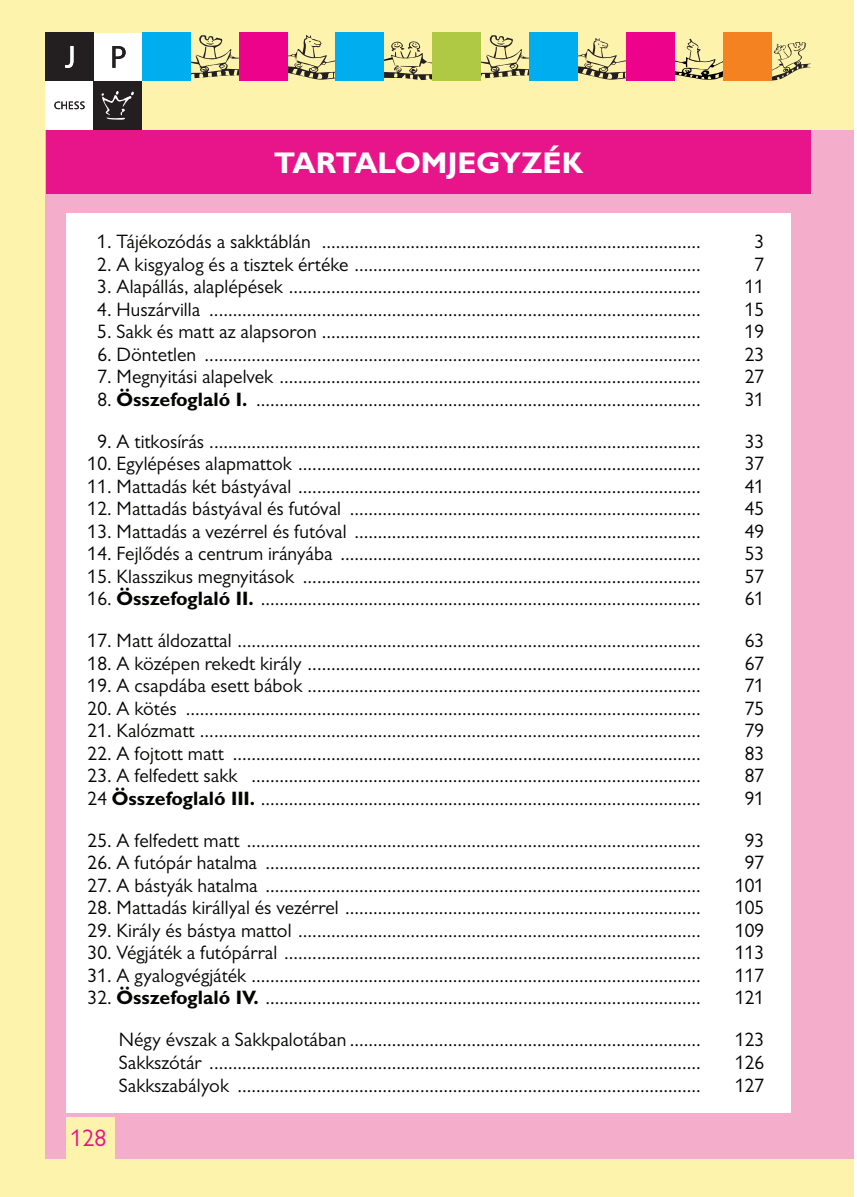
<style>
.page{position:relative;width:857px;height:1197px;background:#fff}
.page>*{position:absolute;margin:0;border:0;box-sizing:border-box;transform-origin:0 0}
.t1{font:700 30px "Gill Sans MT Pro";color:#fff}
.t2{font:24px "Gill Sans MT Pro";color:#e8158a}
.t3{font:19.5px "Gill Sans MT Pro";color:#040503}
.s1{font-weight:700}
</style>
<div class="page">
<div style="left:0;top:0;width:853px;height:1197px;background:#fef3ad"></div>
<svg style="left:578px;top:38px;width:48px;height:42px"></svg>
<svg style="left:771px;top:41px;width:39px;height:40px"></svg>
<svg style="left:384px;top:41px;width:48px;height:39px"></svg>
<svg style="left:190px;top:34px;width:49px;height:44px"></svg>
<svg style="left:481px;top:35px;width:48px;height:43px"></svg>
<div style="left:142px;top:33px;width:48px;height:48px;background:#00aeef"></div>
<div style="left:239px;top:33px;width:48px;height:48px;background:#ed028c"></div>
<div style="left:336px;top:33px;width:48px;height:48px;background:#00aeef"></div>
<div style="left:432px;top:33px;width:49px;height:48px;background:#afc944"></div>
<div style="left:529px;top:33px;width:49px;height:48px;background:#00aeef"></div>
<div style="left:626px;top:33px;width:48px;height:48px;background:#ed028c"></div>
<div style="left:723px;top:33px;width:48px;height:48px;background:#f58220"></div>
<svg style="left:287px;top:35px;width:49px;height:45px"></svg>
<svg style="left:674px;top:39px;width:49px;height:41px"></svg>
<div style="left:45px;top:33px;width:97px;height:96px;background:#fff"></div>
<div style="left:93px;top:81px;width:49px;height:48px;background:#231f20"></div>
<div style="left:45px;top:33px;width:48px;height:48px;background:#231f20"></div>
<svg style="left:65px;top:46px;width:8px;height:22px"></svg>
<svg style="left:112px;top:46px;width:14px;height:22px"></svg>
<svg style="left:54px;top:101px;width:31px;height:8px"></svg>
<svg style="left:101px;top:91px;width:33px;height:29px"></svg>
<div style="left:45px;top:130px;width:808px;height:1029px;background:#f4aecc"></div>
<div style="left:46px;top:130px;width:764px;height:64px;background:#e8158a"></div>
<div style="left:66px;top:213px;width:724px;height:900px;background:#fff"></div>
<div style="left:66px;top:1117px;width:49px;height:65px;background:#fef3ad"></div>
<h1 class="t1" style="left:274px;top:144px;width:22px">tartalomjegyzék</h1>
<p class="t3" style="left:97px;top:230px;width:605px">1. Tájékozódás a sakktáblán .................................................................................</p>
<p class="t3" style="left:754px;top:230px;width:11px">3</p>
<p class="t3" style="left:97px;top:252px;width:605px">2. A kisgyalog és a tisztek értéke ..........................................................................</p>
<p class="t3" style="left:754px;top:252px;width:11px">7</p>
<p class="t3" style="left:97px;top:275px;width:605px">3. Alapállás, alaplépések ........................................................................................</p>
<p class="t3" style="left:745px;top:275px;width:21px">11</p>
<p class="t3" style="left:97px;top:297px;width:605px">4. Huszárvilla .........................................................................................................</p>
<p class="t3" style="left:745px;top:297px;width:21px">15</p>
<p class="t3" style="left:97px;top:320px;width:605px">5. Sakk és matt az alapsoron .................................................................................</p>
<p class="t3" style="left:745px;top:320px;width:21px">19</p>
<p class="t3" style="left:97px;top:342px;width:605px">6. Döntetlen ..........................................................................................................</p>
<p class="t3" style="left:745px;top:342px;width:21px">23</p>
<p class="t3" style="left:97px;top:365px;width:605px">7. Megnyitási alapelvek ..........................................................................................</p>
<p class="t3" style="left:745px;top:365px;width:21px">27</p>
<p class="t3" style="left:97px;top:387px;width:605px">8. <span class="s1">Összefoglaló i.</span> ...............................................................................................</p>
<p class="t3" style="left:745px;top:387px;width:21px">31</p>
<p class="t3" style="left:97px;top:429px;width:605px">9. A titkosírás .........................................................................................................</p>
<p class="t3" style="left:745px;top:429px;width:21px">33</p>
<p class="t3" style="left:88px;top:452px;width:615px">10. Egylépéses alapmattok ......................................................................................</p>
<p class="t3" style="left:745px;top:452px;width:21px">37</p>
<p class="t3" style="left:88px;top:474px;width:615px">11. Mattadás két bástyával ......................................................................................</p>
<p class="t3" style="left:745px;top:474px;width:21px">41</p>
<p class="t3" style="left:88px;top:497px;width:615px">12. Mattadás bástyával és futóval ...........................................................................</p>
<p class="t3" style="left:745px;top:497px;width:21px">45</p>
<p class="t3" style="left:88px;top:519px;width:615px">13. Mattadás a vezérrel és futóval ..........................................................................</p>
<p class="t3" style="left:745px;top:519px;width:21px">49</p>
<p class="t3" style="left:88px;top:542px;width:615px">14. Fejlődés a centrum irányába .............................................................................</p>
<p class="t3" style="left:745px;top:542px;width:21px">53</p>
<p class="t3" style="left:88px;top:564px;width:615px">15. Klasszikus megnyitások .....................................................................................</p>
<p class="t3" style="left:745px;top:564px;width:21px">57</p>
<p class="t3" style="left:88px;top:587px;width:615px">16. <span class="s1">Összefoglaló ii.</span> ..............................................................................................</p>
<p class="t3" style="left:745px;top:587px;width:21px">61</p>
<p class="t3" style="left:88px;top:629px;width:615px">17. Matt áldozattal ...................................................................................................</p>
<p class="t3" style="left:745px;top:629px;width:21px">63</p>
<p class="t3" style="left:88px;top:651px;width:615px">18. A középen rekedt király ....................................................................................</p>
<p class="t3" style="left:745px;top:651px;width:21px">67</p>
<p class="t3" style="left:88px;top:674px;width:615px">19. A csapdába esett bábok ....................................................................................</p>
<p class="t3" style="left:745px;top:674px;width:21px">71</p>
<p class="t3" style="left:88px;top:696px;width:615px">20. A kötés ..............................................................................................................</p>
<p class="t3" style="left:745px;top:696px;width:21px">75</p>
<p class="t3" style="left:88px;top:719px;width:615px">21. Kalózmatt ...........................................................................................................</p>
<p class="t3" style="left:745px;top:719px;width:21px">79</p>
<p class="t3" style="left:88px;top:741px;width:615px">22. A fojtott matt ....................................................................................................</p>
<p class="t3" style="left:745px;top:741px;width:21px">83</p>
<p class="t3" style="left:88px;top:764px;width:615px">23. A felfedett sakk ................................................................................................</p>
<p class="t3" style="left:745px;top:764px;width:21px">87</p>
<p class="t3" style="left:88px;top:786px;width:615px">24 <span class="s1">Összefoglaló iii.</span> ..............................................................................................</p>
<p class="t3" style="left:745px;top:786px;width:21px">91</p>
<p class="t3" style="left:88px;top:828px;width:615px">25. A felfedett matt .................................................................................................</p>
<p class="t3" style="left:745px;top:828px;width:21px">93</p>
<p class="t3" style="left:88px;top:851px;width:615px">26. A futópár hatalma .............................................................................................</p>
<p class="t3" style="left:745px;top:851px;width:21px">97</p>
<p class="t3" style="left:88px;top:873px;width:615px">27. A bástyák hatalma .............................................................................................</p>
<p class="t3" style="left:735px;top:873px;width:31px">101</p>
<p class="t3" style="left:88px;top:896px;width:615px">28. Mattadás királlyal és vezérrel ............................................................................</p>
<p class="t3" style="left:735px;top:896px;width:31px">105</p>
<p class="t3" style="left:88px;top:918px;width:615px">29. Király és bástya mattol ......................................................................................</p>
<p class="t3" style="left:735px;top:918px;width:31px">109</p>
<p class="t3" style="left:88px;top:941px;width:615px">30. Végjáték a futópárral .........................................................................................</p>
<p class="t3" style="left:735px;top:941px;width:31px">113</p>
<p class="t3" style="left:88px;top:963px;width:615px">31. A gyalogvégjáték ................................................................................................</p>
<p class="t3" style="left:735px;top:963px;width:31px">117</p>
<p class="t3" style="left:88px;top:986px;width:615px">32. <span class="s1">Összefoglaló iv.</span> .............................................................................................</p>
<p class="t3" style="left:735px;top:986px;width:31px">121</p>
<p class="t3" style="left:119px;top:1028px;width:583px">Négy évszak a Sakkpalotában ...........................................................................</p>
<p class="t3" style="left:735px;top:1028px;width:31px">123</p>
<p class="t3" style="left:119px;top:1050px;width:583px">Sakkszótár .........................................................................................................</p>
<p class="t3" style="left:735px;top:1050px;width:31px">126</p>
<p class="t3" style="left:119px;top:1073px;width:583px">Sakkszabályok ...................................................................................................</p>
<p class="t3" style="left:735px;top:1073px;width:31px">127</p>
<p class="t2" style="left:71px;top:1123px;width:37px">128</p>
</div>
